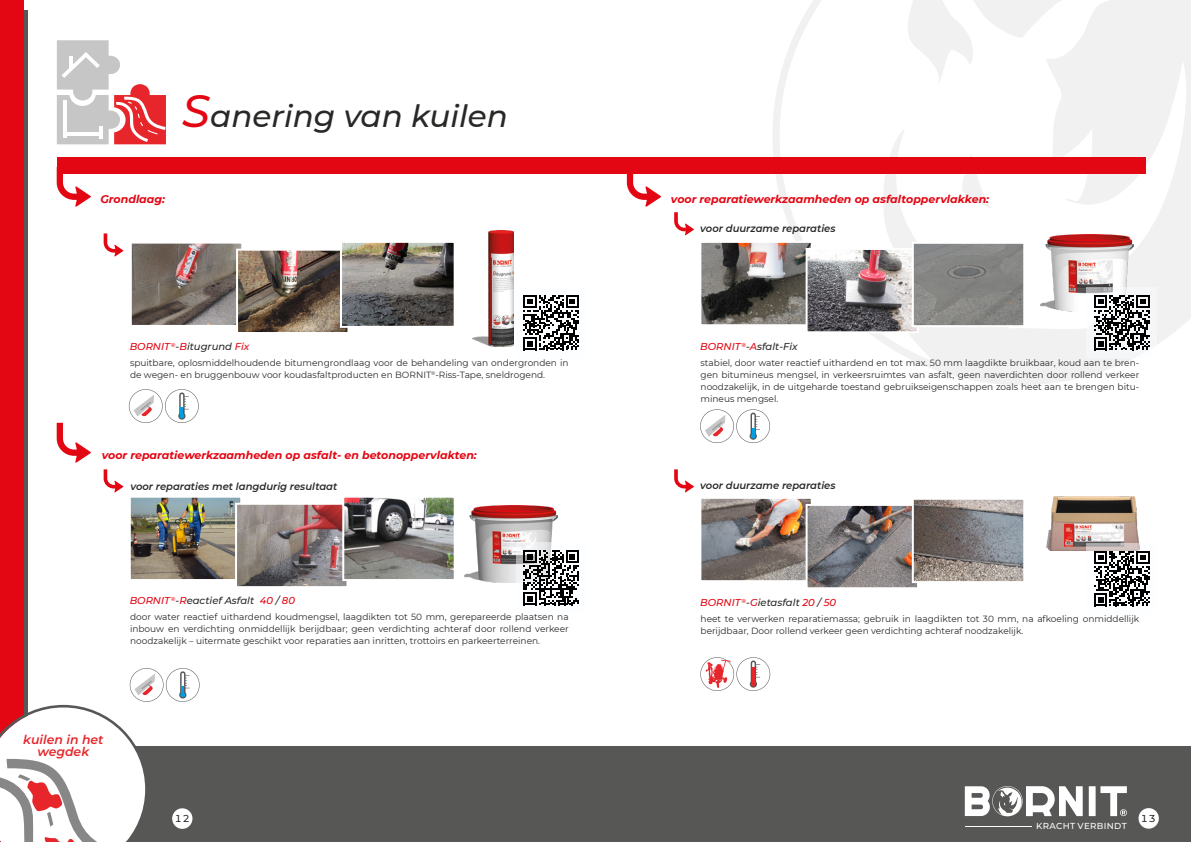
<style>
.page{position:relative;width:1191px;height:842px;background:#fff}
.page>*{position:absolute;margin:0;border:0;box-sizing:border-box;transform-origin:0 0}
.t1{font:italic 500 31px "Montserrat";color:#282827}
.t2{font:italic 600 12.4px/12.9px "Montserrat";color:#e6262b;text-align:center}
.t3{font:italic 700 11px "Montserrat";color:#e30613}
.t4{font:italic 600 10px "Montserrat";color:#282827}
.t5{font:italic 500 10px "Montserrat";color:#282827}
.t6{font:italic 500 10px "Montserrat";color:#e30613}
.t7{font:500 10px "Montserrat";color:#282827}
.t8{font:9px/12px "Montserrat";color:#282827}
.t9{font:500 8.7px "Montserrat";letter-spacing:.04em;color:#fff}
.s1{font-size:45px;color:#e30613}
.s2{color:#282827}
.s3{color:#e30613}
</style>
<div class="page">
<svg style="left:773px;top:0;width:418px;height:385px"></svg>
<div style="left:23px;top:746px;width:572px;height:96px;background:#575756"></div>
<div style="left:595px;top:746px;width:596px;height:96px;background:#575756"></div>
<div style="left:57px;top:157px;width:1088px;height:17px;background:#e30613"></div>
<div style="left:0;top:10px;width:28px;height:832px;background:#575756"></div>
<div style="left:0;top:0;width:24px;height:842px;background:#e30613"></div>
<div style="left:1138px;top:808px;width:20px;height:21px;background:#fff;border-radius:50%"></div>
<svg style="left:57px;top:40px;width:109px;height:104px"></svg>
<img style="left:132px;top:499px;width:107px;height:79px">
<div style="left:129px;top:496px;width:113px;height:85px;border:2px solid #fff"></div>
<img style="left:238px;top:506px;width:107px;height:79px">
<div style="left:235px;top:503px;width:113px;height:85px;border:2px solid #fff"></div>
<img style="left:133px;top:245px;width:107px;height:79px">
<div style="left:130px;top:242px;width:113px;height:85px;border:2px solid #fff"></div>
<img style="left:239px;top:252px;width:107px;height:79px">
<div style="left:236px;top:249px;width:113px;height:85px;border:2px solid #fff"></div>
<img style="left:343px;top:244px;width:110px;height:81px">
<div style="left:340px;top:241px;width:116px;height:87px;border:2px solid #fff"></div>
<img style="left:345px;top:499px;width:108px;height:79px">
<div style="left:342px;top:496px;width:114px;height:85px;border:2px solid #fff"></div>
<svg style="left:104px;top:233px;width:19px;height:24px"></svg>
<svg style="left:104px;top:469px;width:19px;height:23px"></svg>
<img style="left:473px;top:230px;width:41px;height:117px">
<img style="left:464px;top:505px;width:93px;height:78px">
<svg style="left:57px;top:174px;width:34px;height:33px"></svg>
<svg style="left:57px;top:423px;width:34px;height:40px"></svg>
<svg style="left:627px;top:174px;width:34px;height:33px"></svg>
<img style="left:1040px;top:234px;width:93px;height:78px">
<img style="left:1046px;top:496px;width:93px;height:55px">
<svg style="left:674px;top:212px;width:20px;height:23px"></svg>
<img style="left:702px;top:244px;width:108px;height:79px">
<div style="left:699px;top:241px;width:114px;height:85px;border:2px solid #fff"></div>
<img style="left:808px;top:251px;width:108px;height:79px">
<div style="left:805px;top:248px;width:114px;height:85px;border:2px solid #fff"></div>
<img style="left:914px;top:245px;width:108px;height:79px">
<div style="left:911px;top:242px;width:114px;height:85px;border:2px solid #fff"></div>
<img style="left:702px;top:500px;width:108px;height:79px">
<div style="left:699px;top:497px;width:114px;height:85px;border:2px solid #fff"></div>
<img style="left:808px;top:507px;width:108px;height:79px">
<div style="left:805px;top:504px;width:114px;height:85px;border:2px solid #fff"></div>
<img style="left:914px;top:501px;width:108px;height:79px">
<div style="left:911px;top:498px;width:114px;height:85px;border:2px solid #fff"></div>
<svg style="left:700px;top:657px;width:70px;height:34px"></svg>
<svg style="left:700px;top:409px;width:70px;height:34px"></svg>
<svg style="left:0;top:668px;width:200px;height:174px"></svg>
<svg style="left:964px;top:786px;width:162px;height:30px"></svg>
<hr style="left:965px;top:826px;width:67px;height:1px;background:#fff">
<svg style="left:129px;top:389px;width:70px;height:34px"></svg>
<svg style="left:674px;top:469px;width:20px;height:23px"></svg>
<div style="left:516px;top:287px;width:70px;height:71px;background:#fbfdff"></div>
<svg style="left:523px;top:295px;width:56px;height:55px"></svg>
<div style="left:516px;top:542px;width:70px;height:71px;background:#fbfdff"></div>
<svg style="left:523px;top:550px;width:56px;height:55px"></svg>
<svg style="left:1086px;top:287px;width:71px;height:71px;fill:#f5f6f7"></svg>
<svg style="left:1094px;top:295px;width:55px;height:55px"></svg>
<svg style="left:1086px;top:543px;width:64px;height:64px"></svg>
<svg style="left:1094px;top:551px;width:55px;height:55px"></svg>
<h1 class="t1" style="left:182px;top:94px;width:327px"><span class="s1">S</span>anering van kuilen</h1>
<p class="t3" style="left:100px;top:192px;width:66px">Grondlaag:</p>
<p class="t6" style="left:130px;top:339px;width:121px">BORNIT <sup>®</sup><span class="s2">-</span>B<span class="s2">itugrund</span> Fix</p>
<p class="t8" style="left:130px;top:356px;width:440px">spuitbare, oplosmiddelhoudende bitumengrondlaag voor de behandeling van ondergronden in de wegen- en bruggenbouw voor koudasfaltproducten en BORNIT<sup>®</sup>-Riss-Tape, sneldrogend.</p>
<p class="t3" style="left:102px;top:447px;width:376px">voor reparatiewerkzaamheden op asfalt- en betonoppervlakten:</p>
<p class="t3" style="left:671px;top:192px;width:320px">voor reparatiewerkzaamheden op asfaltoppervlakken:</p>
<p class="t4" style="left:700px;top:222px;width:137px">voor duurzame reparaties</p>
<p class="t5" style="left:700px;top:339px;width:99px"><span class="s3">BORNIT</span> <sup>®</sup>-<span class="s3">A</span>sfalt-Fix</p>
<p class="t8" style="left:700px;top:356px;width:440px;text-align:justify">stabiel, door water reactief uithardend en tot max. 50 mm laagdikte bruikbaar, koud aan te bren&shy;gen bitumineus mengsel, in verkeersruimtes van asfalt, geen naverdichten door rollend verkeer noodzakelijk, in de uitgeharde toestand gebruikseigenschappen zoals heet aan te brengen bitu&shy;mineus mengsel.</p>
<p class="t4" style="left:130px;top:480px;width:208px">voor reparaties met langdurig resultaat</p>
<p class="t4" style="left:700px;top:479px;width:137px">voor duurzame reparaties</p>
<p class="t5" style="left:130px;top:594px;width:167px"><span class="s3">BORNIT</span> <sup>®</sup>-<span class="s3">R</span>eactief Asfalt <span class="s3">40</span> / <span class="s3">80</span></p>
<p class="t8" style="left:130px;top:611px;width:440px;text-align:justify">door water reactief uithardend koudmengsel, laagdikten tot 50 mm, gerepareerde plaatsen na inbouw en verdichting onmiddellijk berijdbaar; geen verdichting achteraf door rollend verkeer noodzakelijk – uitermate geschikt voor reparaties aan inritten, trottoirs en parkeerterreinen.</p>
<p class="t6" style="left:700px;top:595px;width:137px">BORNIT <sup>®</sup><span class="s2">-</span>G<span class="s2">ietasfalt</span> 20 <span class="s2">/</span> 50</p>
<p class="t8" style="left:700px;top:612px;width:440px">heet te verwerken reparatiemassa; gebruik in laagdikten tot 30 mm, na afkoeling onmiddellijk berijdbaar, Door rollend verkeer geen verdichting achteraf noodzakelijk.</p>
<h2 class="t2" style="left:23px;top:733px;width:82px">kuilen in het wegdek</h2>
<p class="t7" style="left:175px;top:811px;width:16px">12</p>
<p class="t7" style="left:1140px;top:811px;width:16px">13</p>
<p class="t9" style="left:1036px;top:820px;width:92px">KRACHT VERBINDT</p>
</div>
